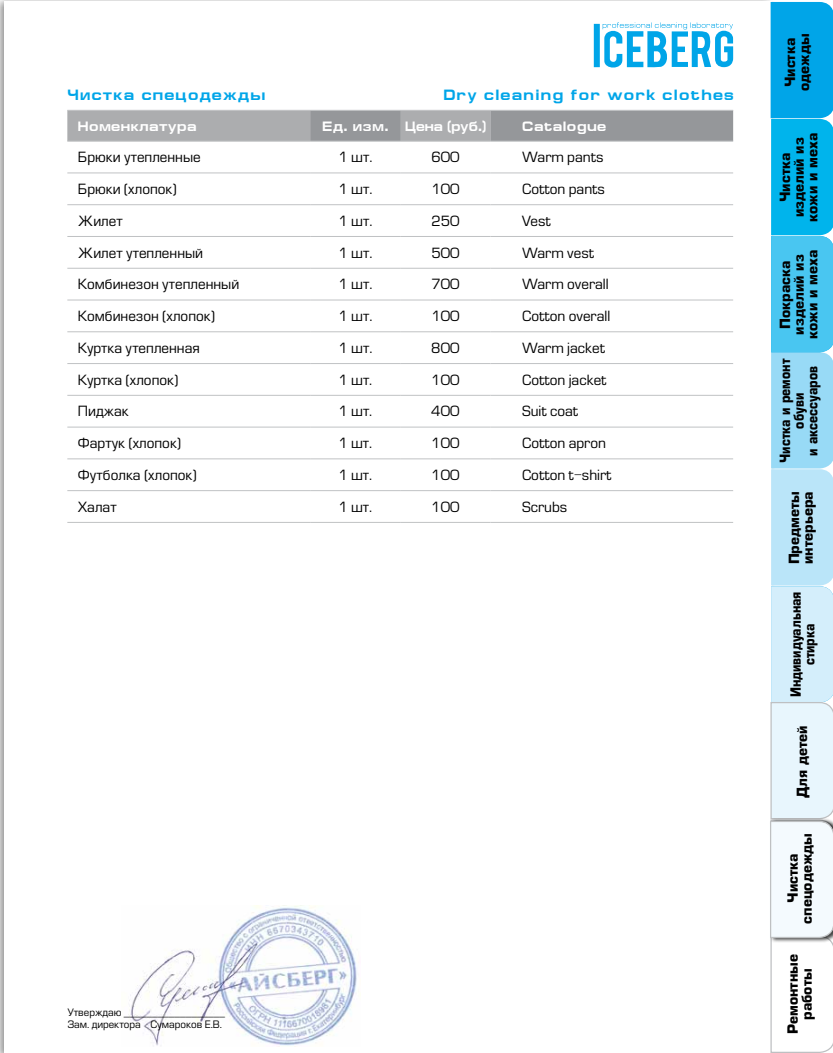
<style>
.page{position:relative;width:833px;height:1053px;background:#fff}
.page>*{position:absolute;margin:0;border:0;box-sizing:border-box;transform-origin:0 0}
.t1{font:700 15.12px "Europe Ext";letter-spacing:.1em;color:#00a5e8;scale:.9 1}
.t2{font:13.75px "Europe";color:#000}
.t3{font:700 13.75px/13.8px "Europe";color:#000;text-align:center}
.t4{font:700 13.75px/13.8px "Europe";color:#000;text-align:center;scale:.88 1}
.t5{font:700 13.75px "Europe Ext";letter-spacing:.04em;color:#fff;scale:.9 1}
.t6{font:700 13.75px "Europe Ext";letter-spacing:.01em;color:#fff;scale:.9 1}
.t7{font:10px/12.5px "Europe";color:#000}
</style>
<div class="page">
<img style="left:128px;top:905px;width:229px;height:140px">
<svg style="left:594px;top:22px;width:139px;height:46px"></svg>
<svg style="left:770px;top:2px;width:63px;height:1050px"></svg>
<svg style="left:67px;top:111px;width:666px;height:30px;background:#a0a2a4"></svg>
<hr style="left:67px;top:141px;width:243px;height:1px;background:#c0c2c4">
<hr style="left:310px;top:141px;width:91px;height:1px;background:#c0c2c4">
<hr style="left:401px;top:141px;width:89px;height:1px;background:#c0c2c4">
<hr style="left:490px;top:141px;width:243px;height:1px;background:#c0c2c4">
<hr style="left:67px;top:172px;width:243px;height:1px;background:#c0c2c4">
<hr style="left:310px;top:172px;width:91px;height:1px;background:#c0c2c4">
<hr style="left:401px;top:172px;width:89px;height:1px;background:#c0c2c4">
<hr style="left:490px;top:172px;width:243px;height:1px;background:#c0c2c4">
<hr style="left:67px;top:204px;width:243px;height:1px;background:#c0c2c4">
<hr style="left:310px;top:204px;width:91px;height:1px;background:#c0c2c4">
<hr style="left:401px;top:204px;width:89px;height:1px;background:#c0c2c4">
<hr style="left:490px;top:204px;width:243px;height:1px;background:#c0c2c4">
<hr style="left:67px;top:236px;width:243px;height:1px;background:#c0c2c4">
<hr style="left:310px;top:236px;width:91px;height:1px;background:#c0c2c4">
<hr style="left:401px;top:236px;width:89px;height:1px;background:#c0c2c4">
<hr style="left:490px;top:236px;width:243px;height:1px;background:#c0c2c4">
<hr style="left:67px;top:268px;width:243px;height:1px;background:#c0c2c4">
<hr style="left:310px;top:268px;width:91px;height:1px;background:#c0c2c4">
<hr style="left:401px;top:268px;width:89px;height:1px;background:#c0c2c4">
<hr style="left:490px;top:268px;width:243px;height:1px;background:#c0c2c4">
<hr style="left:67px;top:299px;width:243px;height:1px;background:#c0c2c4">
<hr style="left:310px;top:299px;width:91px;height:1px;background:#c0c2c4">
<hr style="left:401px;top:299px;width:89px;height:1px;background:#c0c2c4">
<hr style="left:490px;top:299px;width:243px;height:1px;background:#c0c2c4">
<hr style="left:67px;top:331px;width:243px;height:1px;background:#c0c2c4">
<hr style="left:310px;top:331px;width:91px;height:1px;background:#c0c2c4">
<hr style="left:401px;top:331px;width:89px;height:1px;background:#c0c2c4">
<hr style="left:490px;top:331px;width:243px;height:1px;background:#c0c2c4">
<hr style="left:67px;top:363px;width:243px;height:1px;background:#c0c2c4">
<hr style="left:310px;top:363px;width:91px;height:1px;background:#c0c2c4">
<hr style="left:401px;top:363px;width:89px;height:1px;background:#c0c2c4">
<hr style="left:490px;top:363px;width:243px;height:1px;background:#c0c2c4">
<hr style="left:67px;top:395px;width:243px;height:1px;background:#c0c2c4">
<hr style="left:310px;top:395px;width:91px;height:1px;background:#c0c2c4">
<hr style="left:401px;top:395px;width:89px;height:1px;background:#c0c2c4">
<hr style="left:490px;top:395px;width:243px;height:1px;background:#c0c2c4">
<hr style="left:67px;top:426px;width:243px;height:1px;background:#c0c2c4">
<hr style="left:310px;top:426px;width:91px;height:1px;background:#c0c2c4">
<hr style="left:401px;top:426px;width:89px;height:1px;background:#c0c2c4">
<hr style="left:490px;top:426px;width:243px;height:1px;background:#c0c2c4">
<hr style="left:67px;top:458px;width:243px;height:1px;background:#c0c2c4">
<hr style="left:310px;top:458px;width:91px;height:1px;background:#c0c2c4">
<hr style="left:401px;top:458px;width:89px;height:1px;background:#c0c2c4">
<hr style="left:490px;top:458px;width:243px;height:1px;background:#c0c2c4">
<hr style="left:67px;top:490px;width:243px;height:1px;background:#c0c2c4">
<hr style="left:310px;top:490px;width:91px;height:1px;background:#c0c2c4">
<hr style="left:401px;top:490px;width:89px;height:1px;background:#c0c2c4">
<hr style="left:490px;top:490px;width:243px;height:1px;background:#c0c2c4">
<hr style="left:67px;top:522px;width:243px;height:1px;background:#c0c2c4">
<hr style="left:310px;top:522px;width:91px;height:1px;background:#c0c2c4">
<hr style="left:401px;top:522px;width:89px;height:1px;background:#c0c2c4">
<hr style="left:490px;top:522px;width:243px;height:1px;background:#c0c2c4">
<hr style="left:67px;top:110px;width:243px;height:1px;background:#c0c2c4">
<hr style="left:310px;top:110px;width:91px;height:1px;background:#c0c2c4">
<hr style="left:401px;top:110px;width:89px;height:1px;background:#c0c2c4">
<hr style="left:490px;top:110px;width:243px;height:1px;background:#c0c2c4">
<p class="t1" style="left:67px;top:86px;width:222px">Чистка спецодежды</p>
<p class="t1" style="left:443px;top:86px;width:324px">Dry cleaning for work clothes</p>
<p class="t5" style="left:78px;top:118px;width:133px">Номенклатура</p>
<p class="t6" style="left:322px;top:118px;width:183px">Ед. изм. Цена (руб.)</p>
<p class="t5" style="left:522px;top:118px;width:95px">Catalogue</p>
<p class="t2" style="left:78px;top:149px;width:124px">Брюки утепленные</p>
<p class="t2" style="left:338px;top:149px;width:35px">1 шт.</p>
<p class="t2" style="left:431px;top:149px;width:30px">600</p>
<p class="t2" style="left:522px;top:149px;width:83px">Warm pants</p>
<p class="t2" style="left:78px;top:181px;width:100px">Брюки (хлопок)</p>
<p class="t2" style="left:338px;top:181px;width:35px">1 шт.</p>
<p class="t2" style="left:431px;top:181px;width:30px">100</p>
<p class="t2" style="left:522px;top:181px;width:84px">Cotton pants</p>
<p class="t2" style="left:78px;top:213px;width:46px">Жилет</p>
<p class="t2" style="left:338px;top:213px;width:35px">1 шт.</p>
<p class="t2" style="left:431px;top:213px;width:30px">250</p>
<p class="t2" style="left:522px;top:213px;width:30px">Vest</p>
<p class="t2" style="left:78px;top:244px;width:127px">Жилет утепленный</p>
<p class="t2" style="left:338px;top:244px;width:35px">1 шт.</p>
<p class="t2" style="left:431px;top:244px;width:30px">500</p>
<p class="t2" style="left:522px;top:244px;width:73px">Warm vest</p>
<p class="t2" style="left:78px;top:276px;width:163px">Комбинезон утепленный</p>
<p class="t2" style="left:338px;top:276px;width:35px">1 шт.</p>
<p class="t2" style="left:431px;top:276px;width:30px">700</p>
<p class="t2" style="left:522px;top:276px;width:88px">Warm overall</p>
<p class="t2" style="left:78px;top:308px;width:139px">Комбинезон (хлопок)</p>
<p class="t2" style="left:338px;top:308px;width:35px">1 шт.</p>
<p class="t2" style="left:431px;top:308px;width:30px">100</p>
<p class="t2" style="left:522px;top:308px;width:90px">Cotton overall</p>
<p class="t2" style="left:78px;top:340px;width:123px">Куртка утепленная</p>
<p class="t2" style="left:338px;top:340px;width:35px">1 шт.</p>
<p class="t2" style="left:431px;top:340px;width:30px">800</p>
<p class="t2" style="left:522px;top:340px;width:84px">Warm jacket</p>
<p class="t2" style="left:78px;top:371px;width:102px">Куртка (хлопок)</p>
<p class="t2" style="left:338px;top:371px;width:35px">1 шт.</p>
<p class="t2" style="left:431px;top:371px;width:30px">100</p>
<p class="t2" style="left:522px;top:371px;width:86px">Cotton jacket</p>
<p class="t2" style="left:78px;top:403px;width:52px">Пиджак</p>
<p class="t2" style="left:338px;top:403px;width:35px">1 шт.</p>
<p class="t2" style="left:431px;top:403px;width:30px">400</p>
<p class="t2" style="left:522px;top:403px;width:58px">Suit coat</p>
<p class="t2" style="left:78px;top:435px;width:105px">Фартук (хлопок)</p>
<p class="t2" style="left:338px;top:435px;width:35px">1 шт.</p>
<p class="t2" style="left:431px;top:435px;width:30px">100</p>
<p class="t2" style="left:522px;top:435px;width:85px">Cotton apron</p>
<p class="t2" style="left:78px;top:467px;width:120px">Футболка (хлопок)</p>
<p class="t2" style="left:338px;top:467px;width:35px">1 шт.</p>
<p class="t2" style="left:431px;top:467px;width:30px">100</p>
<p class="t2" style="left:522px;top:467px;width:91px">Cotton t-shirt</p>
<p class="t2" style="left:78px;top:498px;width:40px">Халат</p>
<p class="t2" style="left:338px;top:498px;width:35px">1 шт.</p>
<p class="t2" style="left:431px;top:498px;width:30px">100</p>
<p class="t2" style="left:522px;top:498px;width:47px">Scrubs</p>
<p class="t7" style="left:67px;top:1005px;width:159px">Утверждаю __________________<br>Зам. директора Сумароков Е.В.</p>
<p class="t3" style="left:783px;top:91px;width:59px;text-align:left;rotate:-90deg">Чистка одежды</p>
<p class="t3" style="left:778px;top:222px;width:91px;rotate:-90deg">Чистка изделий из кожи и меха</p>
<p class="t3" style="left:778px;top:339px;width:91px;rotate:-90deg">Покраска изделий из кожи и меха</p>
<p class="t4" style="left:778px;top:463px;width:120px;rotate:-90deg">Чистка и ремонт обуви<br>и аксессуаров</p>
<p class="t3" style="left:787px;top:564px;width:75px;text-align:left;rotate:-90deg">Предметы интерьера</p>
<p class="t4" style="left:789px;top:697px;width:122px;rotate:-90deg">Индивидуальная стирка</p>
<p class="t3" style="left:795px;top:798px;width:74px;rotate:-90deg">Для детей</p>
<p class="t3" style="left:786px;top:923px;width:92px;rotate:-90deg">Чистка спецодежды</p>
<p class="t3" style="left:786px;top:1034px;width:82px;rotate:-90deg">Ремонтные работы</p>
</div>
